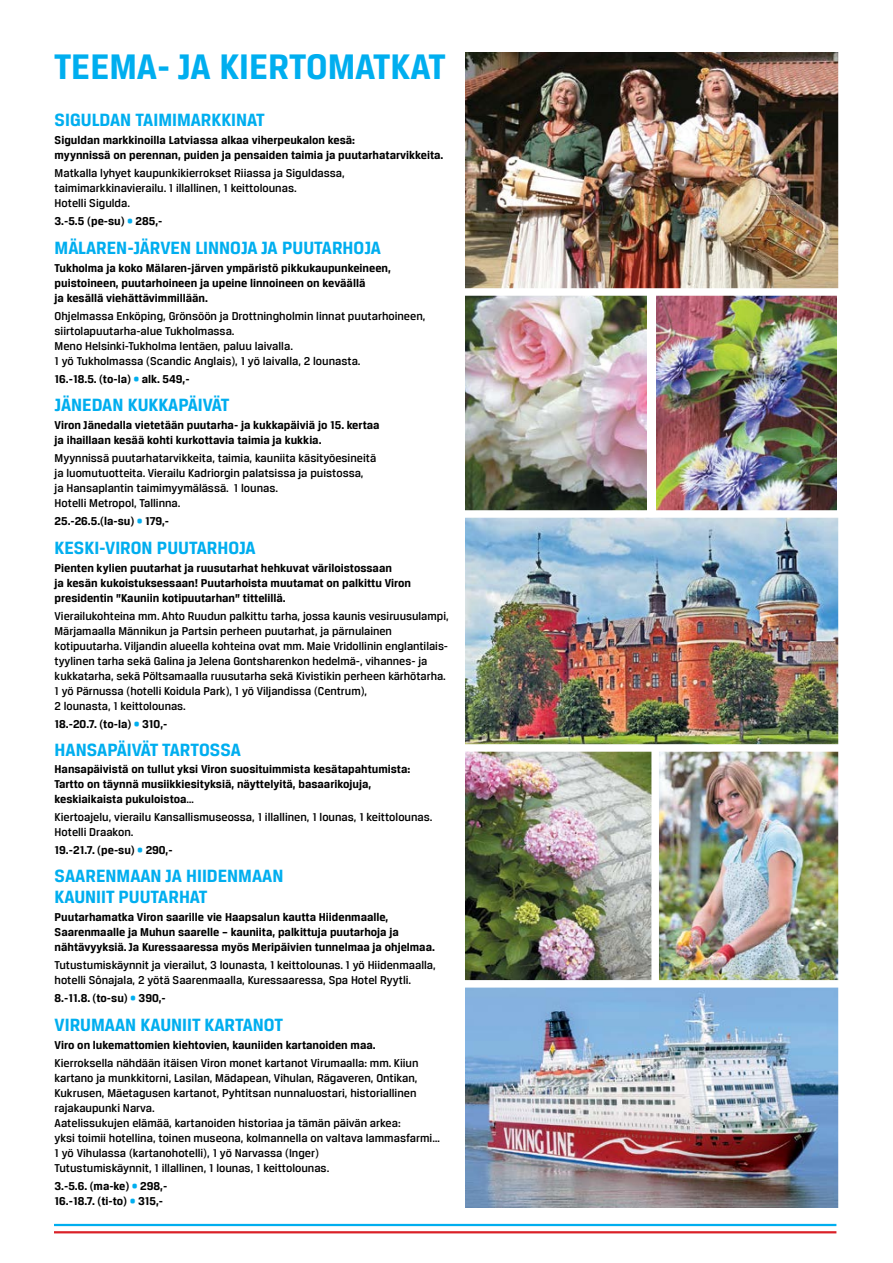
<style>
.page{position:relative;width:893px;height:1263px;background:#fff}
.page>*{position:absolute;margin:0;border:0;box-sizing:border-box;transform-origin:0 0}
.t1{font:700 37.8px "Breuer Text";color:#00aeef}
.t2{font:700 18.9px/21px "Breuer Text";color:#00aeef}
.t3{font:500 12.15px/15px "Breuer Text";color:#000}
.t4{font:700 12.15px/15px "Breuer Text";color:#000}
.s1{color:#00aeef}
.s2{font-weight:500}
</style>
<div class="page">
<img style="left:465px;top:987px;width:373px;height:220px">
<img style="left:465px;top:752px;width:186px;height:228px">
<img style="left:659px;top:752px;width:179px;height:228px">
<img style="left:656px;top:296px;width:180px;height:214px">
<img style="left:466px;top:53px;width:372px;height:235px">
<img style="left:465px;top:518px;width:373px;height:226px">
<img style="left:465px;top:296px;width:181px;height:214px">
<hr style="left:54px;top:1224px;width:782px;height:2px;background:#00aeef">
<hr style="left:54px;top:1231px;width:782px;height:2px;background:#da2128">
<h1 class="t1" style="left:54px;top:46px;width:393px">TEEMA- JA KIERTOMATKAT</h1>
<h2 class="t2" style="left:55px;top:109px;width:212px">SIGULDAN TAIMIMARKKINAT</h2>
<p class="t4" style="left:55px;top:132px;width:390px">Siguldan markkinoilla Latviassa alkaa viherpeukalon kesä:<br>myynnissä on perennan, puiden ja pensaiden taimia ja puutarhatarvikkeita.</p>
<p class="t3" style="left:55px;top:165px;width:292px">Matkalla lyhyet kaupunkikierrokset Riiassa ja Siguldassa, taimimarkkinavierailu. 1 illallinen, 1 keittolounas.<br>Hotelli Sigulda.</p>
<p class="t4" style="left:55px;top:213px;width:109px">3.-5.5 (pe-su) <span class="s1">•</span> 285,-</p>
<h2 class="t2" style="left:55px;top:237px;width:328px">MÄLAREN-JÄRVEN LINNOJA JA PUUTARHOJA</h2>
<p class="t4" style="left:55px;top:260px;width:338px">Tukholma ja koko Mälaren-järven ympäristö pikkukaupunkeineen, puistoineen, puutarhoineen ja upeine linnoineen on keväällä<br>ja kesällä viehättävimmillään.</p>
<p class="t3" style="left:55px;top:308px;width:372px">Ohjelmassa Enköping, Grönsöön ja Drottningholmin linnat puutarhoineen, siirtolapuutarha-alue Tukholmassa.<br>Meno Helsinki-Tukholma lentäen, paluu laivalla.<br>1 yö Tukholmassa (Scandic Anglais), 1 yö laivalla, 2 lounasta.</p>
<p class="t4" style="left:55px;top:371px;width:136px">16.-18.5. (to-la) <span class="s1">•</span> alk. 549,-</p>
<h2 class="t2" style="left:55px;top:394px;width:176px">JÄNEDAN KUKKAPÄIVÄT</h2>
<p class="t4" style="left:55px;top:417px;width:326px">Viron Jänedalla vietetään puutarha- ja kukkapäiviä jo 15. kertaa ja ihaillaan kesää kohti kurkottavia taimia ja kukkia.</p>
<p class="t3" style="left:55px;top:450px;width:323px">Myynnissä puutarhatarvikkeita, taimia, kauniita käsityöesineitä ja luomutuotteita. Vierailu Kadriorgin palatsissa ja puistossa,<br>ja Hansaplantin taimimyymälässä. 1 lounas.<br>Hotelli Metropol, Tallinna.</p>
<p class="t4" style="left:55px;top:513px;width:116px">25.-26.5.(la-su) <span class="s1">•</span> 179,-</p>
<h2 class="t2" style="left:55px;top:537px;width:203px">KESKI-VIRON PUUTARHOJA</h2>
<p class="t4" style="left:55px;top:560px;width:358px">Pienten kylien puutarhat ja ruusutarhat hehkuvat väriloistossaan<br>ja kesän kukoistuksessaan! Puutarhoista muutamat on palkittu Viron presidentin ”Kauniin kotipuutarhan” tittelillä.</p>
<p class="t3" style="left:55px;top:608px;width:396px">Vierailukohteina mm. Ahto Ruudun palkittu tarha, jossa kaunis vesiruusulampi, Märjamaalla Männikun ja Partsin perheen puutarhat, ja pärnulainen kotipuutarha. Viljandin alueella kohteina ovat mm. Maie Vridollinin englantilais&shy;tyylinen tarha sekä Galina ja Jelena Gontsharenkon hedelmä-, vihannes- ja kukkatarha, sekä Pöltsamaalla ruusutarha sekä Kivistikin perheen kärhötarha.<br>1 yö Pärnussa (hotelli Koidula Park), 1 yö Viljandissa (Centrum),<br>2 lounasta, 1 keittolounas.</p>
<p class="t4" style="left:55px;top:716px;width:114px">18.-20.7. (to-la) <span class="s1">•</span> 310,-</p>
<h2 class="t2" style="left:55px;top:739px;width:188px">HANSAPÄIVÄT TARTOSSA</h2>
<p class="t4" style="left:55px;top:761px;width:357px">Hansapäivistä on tullut yksi Viron suosituimmista kesätapahtumista:<br>Tartto on täynnä musiikkiesityksiä, näyttelyitä, basaarikojuja, keskiaikaista pukuloistoa<span class="s2">…</span></p>
<p class="t3" style="left:55px;top:809px;width:379px">Kiertoajelu, vierailu Kansallismuseossa, 1 illallinen, 1 lounas, 1 keittolounas.<br>Hotelli Draakon.</p>
<p class="t4" style="left:55px;top:842px;width:120px">19.-21.7. (pe-su) <span class="s1">•</span> 290,-</p>
<h2 class="t2" style="left:55px;top:865px;width:230px">SAARENMAAN JA HIIDENMAAN<br>KAUNIIT PUUTARHAT</h2>
<p class="t4" style="left:55px;top:909px;width:382px">Puutarhamatka Viron saarille vie Haapsalun kautta Hiidenmaalle,<br>Saarenmaalle ja Muhun saarelle – kauniita, palkittuja puutarhoja ja nähtävyyksiä. Ja Kuressaaressa myös Meripäivien tunnelmaa ja ohjelmaa.</p>
<p class="t3" style="left:55px;top:957px;width:383px">Tutustumiskäynnit ja vierailut, 3 lounasta, 1 keittolounas. 1 yö Hiidenmaalla, hotelli Sônajala, 2 yötä Saarenmaalla, Kuressaaressa, Spa Hotel Ryytli.</p>
<p class="t4" style="left:55px;top:990px;width:113px">8.-11.8. (to-su) <span class="s1">•</span> 390,-</p>
<h2 class="t2" style="left:55px;top:1014px;width:230px">VIRUMAAN KAUNIIT KARTANOT</h2>
<p class="t4" style="left:55px;top:1037px;width:323px">Viro on lukemattomien kiehtovien, kauniiden kartanoiden maa.</p>
<p class="t3" style="left:55px;top:1055px;width:387px">Kierroksella nähdään itäisen Viron monet kartanot Virumaalla: mm. Kiiun kartano ja munkkitorni, Lasilan, Mädapean, Vihulan, Rägaveren, Ontikan, Kukrusen, Mäetagusen kartanot, Pyhtitsan nunnaluostari, historiallinen rajakaupunki Narva.<br>Aatelissukujen elämää, kartanoiden historiaa ja tämän päivän arkea:<br>yksi toimii hotellina, toinen museona, kolmannella on valtava lammasfarmi… 1 yö Vihulassa (kartanohotelli), 1 yö Narvassa (Inger)<br>Tutustumiskäynnit, 1 illallinen, 1 lounas, 1 keittolounas.</p>
<p class="t4" style="left:55px;top:1178px;width:114px">3.-5.6. (ma-ke) <span class="s1">•</span> 298,-<br>16.-18.7. (ti-to) <span class="s1">•</span> 315,-</p>
</div>
